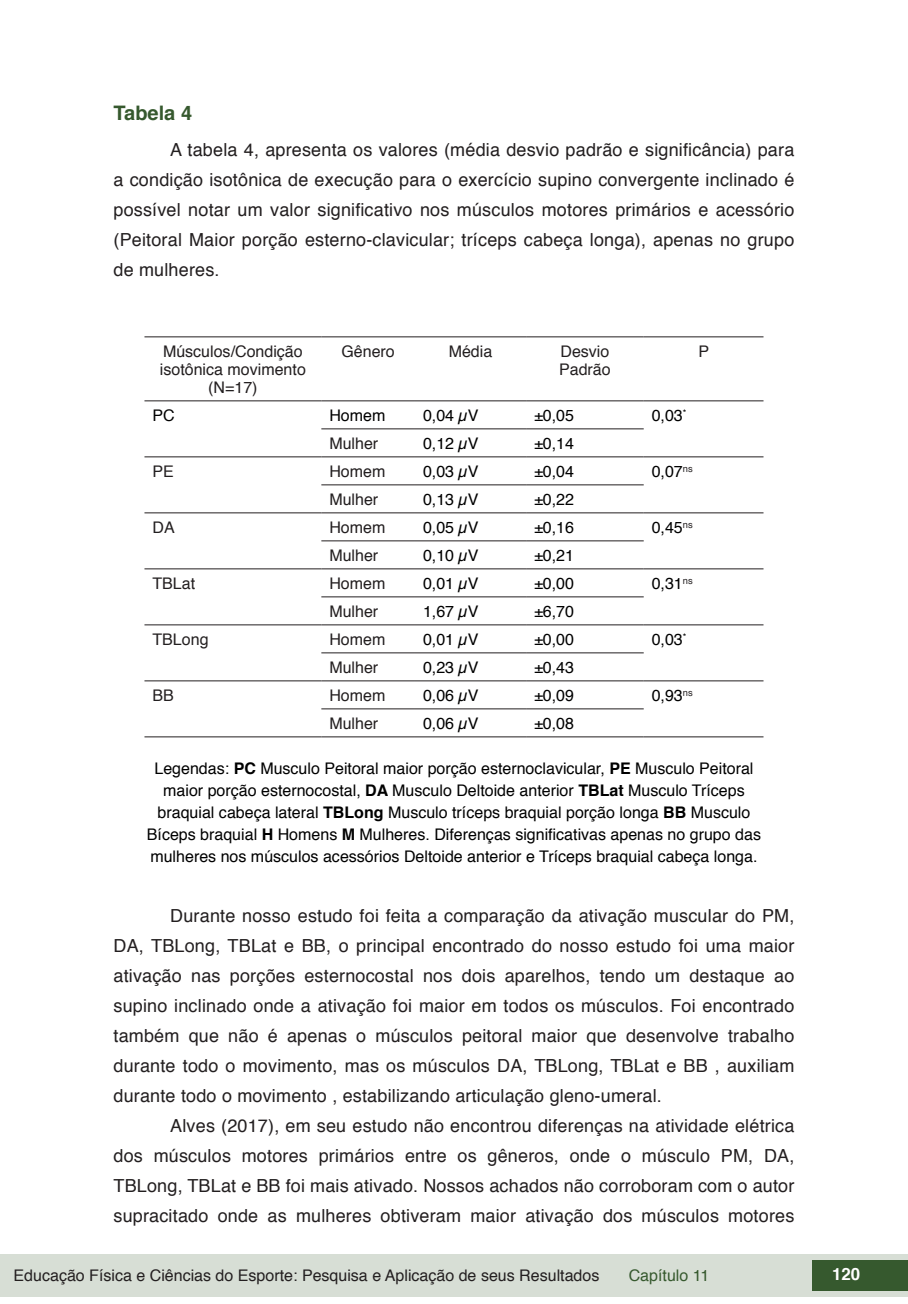
<style>
.page{position:relative;width:908px;height:1304px;background:#fff}
.page>*{position:absolute;margin:0;border:0;box-sizing:border-box;transform-origin:0 0}
.Subtitulo{font:700 20px "Helvetica";color:#36592e}
.txt{font:18px/30px "Helvetica";letter-spacing:.01em;color:#231f20;text-align:justify}
.t1{font:700 16.8px "Helvetica";color:#fff}
.info_tab_graf_imag{font:16px/22px "Helvetica";color:#000;text-align:center}
.tab_txt{font:16px/18px "Helvetica";color:#231f20}
.tab_txt-2{font:16px "Helvetica";color:#000}
.t2{font:16px "Helvetica";color:#36592e}
.s1{font-weight:700}
</style>
<div class="page">
<div style="left:0;top:1254px;width:906px;height:43px;background:#d7ded5"></div>
<div style="left:812px;top:1261px;width:95px;height:30px;background:#36592e"></div>
<hr style="left:144px;top:336px;width:177px;height:1px;background:#231f20">
<hr style="left:321px;top:336px;width:94px;height:1px;background:#231f20">
<hr style="left:415px;top:336px;width:111px;height:1px;background:#231f20">
<hr style="left:526px;top:336px;width:117px;height:1px;background:#231f20">
<hr style="left:643px;top:336px;width:120px;height:1px;background:#231f20">
<hr style="left:144px;top:400px;width:177px;height:1px;background:#231f20">
<hr style="left:321px;top:400px;width:94px;height:1px;background:#231f20">
<hr style="left:415px;top:400px;width:111px;height:1px;background:#231f20">
<hr style="left:526px;top:400px;width:117px;height:1px;background:#231f20">
<hr style="left:643px;top:400px;width:120px;height:1px;background:#231f20">
<hr style="left:321px;top:428px;width:94px;height:1px;background:#231f20">
<hr style="left:415px;top:428px;width:111px;height:1px;background:#231f20">
<hr style="left:526px;top:428px;width:117px;height:1px;background:#231f20">
<hr style="left:144px;top:456px;width:177px;height:1px;background:#231f20">
<hr style="left:321px;top:456px;width:94px;height:1px;background:#231f20">
<hr style="left:415px;top:456px;width:111px;height:1px;background:#231f20">
<hr style="left:526px;top:456px;width:117px;height:1px;background:#231f20">
<hr style="left:643px;top:456px;width:120px;height:1px;background:#231f20">
<hr style="left:321px;top:484px;width:94px;height:1px;background:#231f20">
<hr style="left:415px;top:484px;width:111px;height:1px;background:#231f20">
<hr style="left:526px;top:484px;width:117px;height:1px;background:#231f20">
<hr style="left:144px;top:512px;width:177px;height:1px;background:#231f20">
<hr style="left:321px;top:512px;width:94px;height:1px;background:#231f20">
<hr style="left:415px;top:512px;width:111px;height:1px;background:#231f20">
<hr style="left:526px;top:512px;width:117px;height:1px;background:#231f20">
<hr style="left:643px;top:512px;width:120px;height:1px;background:#231f20">
<hr style="left:321px;top:540px;width:94px;height:1px;background:#231f20">
<hr style="left:415px;top:540px;width:111px;height:1px;background:#231f20">
<hr style="left:526px;top:540px;width:117px;height:1px;background:#231f20">
<hr style="left:144px;top:568px;width:177px;height:1px;background:#231f20">
<hr style="left:321px;top:568px;width:94px;height:1px;background:#231f20">
<hr style="left:415px;top:568px;width:111px;height:1px;background:#231f20">
<hr style="left:526px;top:568px;width:117px;height:1px;background:#231f20">
<hr style="left:643px;top:568px;width:120px;height:1px;background:#231f20">
<hr style="left:321px;top:596px;width:94px;height:1px;background:#231f20">
<hr style="left:415px;top:596px;width:111px;height:1px;background:#231f20">
<hr style="left:526px;top:596px;width:117px;height:1px;background:#231f20">
<hr style="left:144px;top:624px;width:177px;height:1px;background:#231f20">
<hr style="left:321px;top:624px;width:94px;height:1px;background:#231f20">
<hr style="left:415px;top:624px;width:111px;height:1px;background:#231f20">
<hr style="left:526px;top:624px;width:117px;height:1px;background:#231f20">
<hr style="left:643px;top:624px;width:120px;height:1px;background:#231f20">
<hr style="left:321px;top:652px;width:94px;height:1px;background:#231f20">
<hr style="left:415px;top:652px;width:111px;height:1px;background:#231f20">
<hr style="left:526px;top:652px;width:117px;height:1px;background:#231f20">
<hr style="left:144px;top:680px;width:177px;height:1px;background:#231f20">
<hr style="left:144px;top:736px;width:177px;height:1px;background:#231f20">
<hr style="left:321px;top:680px;width:94px;height:1px;background:#231f20">
<hr style="left:415px;top:680px;width:111px;height:1px;background:#231f20">
<hr style="left:526px;top:680px;width:117px;height:1px;background:#231f20">
<hr style="left:643px;top:680px;width:120px;height:1px;background:#231f20">
<hr style="left:643px;top:736px;width:120px;height:1px;background:#231f20">
<hr style="left:321px;top:708px;width:94px;height:1px;background:#231f20">
<hr style="left:415px;top:708px;width:111px;height:1px;background:#231f20">
<hr style="left:526px;top:708px;width:117px;height:1px;background:#231f20">
<hr style="left:321px;top:736px;width:94px;height:1px;background:#231f20">
<hr style="left:415px;top:736px;width:111px;height:1px;background:#231f20">
<hr style="left:526px;top:736px;width:117px;height:1px;background:#231f20">
<p class="Subtitulo" style="left:113px;top:97px;width:80px">Tabela 4</p>
<p class="txt" style="left:113px;top:135px;width:682px;text-indent:57px">A tabela 4, apresenta os valores (média desvio padrão e significância) para a condição isotônica de execução para o exercício supino convergente inclinado é possível notar um valor significativo nos músculos motores primários e acessório (Peitoral Maior porção esterno-clavicular; tríceps cabeça longa), apenas no grupo de mulheres.</p>
<p class="tab_txt" style="left:160px;top:343px;width:147px">Músculos/Condição isotônica movimento</p>
<p class="tab_txt" style="left:208px;top:379px;width:51px">(N=17)</p>
<p class="tab_txt" style="left:341px;top:343px;width:55px">Gênero</p>
<p class="tab_txt" style="left:448px;top:343px;width:45px">Média</p>
<p class="tab_txt" style="left:559px;top:343px;width:53px">Desvio<br>Padrão</p>
<p class="tab_txt" style="left:698px;top:343px;width:12px">P</p>
<p class="tab_txt-2" style="left:152px;top:403px;width:24px">PC</p>
<p class="tab_txt-2" style="left:329px;top:403px;width:57px">Homem</p>
<p class="tab_txt-2" style="left:423px;top:403px;width:57px">0,04 µV</p>
<p class="tab_txt-2" style="left:534px;top:403px;width:41px">±0,05</p>
<p class="tab_txt-2" style="left:651px;top:403px;width:36px">0,03<sup>*</sup></p>
<p class="tab_txt" style="left:329px;top:435px;width:50px">Mulher</p>
<p class="tab_txt-2" style="left:423px;top:431px;width:57px">0,12 µV</p>
<p class="tab_txt-2" style="left:534px;top:431px;width:41px">±0,14</p>
<p class="tab_txt" style="left:152px;top:463px;width:23px">PE</p>
<p class="tab_txt" style="left:329px;top:463px;width:57px">Homem</p>
<p class="tab_txt-2" style="left:423px;top:459px;width:57px">0,03 µV</p>
<p class="tab_txt-2" style="left:534px;top:459px;width:41px">±0,04</p>
<p class="tab_txt-2" style="left:651px;top:459px;width:42px">0,07<sup>ns</sup></p>
<p class="tab_txt" style="left:329px;top:491px;width:50px">Mulher</p>
<p class="tab_txt-2" style="left:423px;top:487px;width:57px">0,13 µV</p>
<p class="tab_txt-2" style="left:534px;top:487px;width:41px">±0,22</p>
<p class="tab_txt" style="left:152px;top:519px;width:24px">DA</p>
<p class="tab_txt" style="left:329px;top:519px;width:57px">Homem</p>
<p class="tab_txt-2" style="left:423px;top:515px;width:57px">0,05 µV</p>
<p class="tab_txt-2" style="left:534px;top:515px;width:41px">±0,16</p>
<p class="tab_txt-2" style="left:651px;top:515px;width:42px">0,45<sup>ns</sup></p>
<p class="tab_txt" style="left:329px;top:547px;width:50px">Mulher</p>
<p class="tab_txt-2" style="left:423px;top:543px;width:57px">0,10 µV</p>
<p class="tab_txt-2" style="left:534px;top:543px;width:41px">±0,21</p>
<p class="tab_txt" style="left:152px;top:575px;width:44px">TBLat</p>
<p class="tab_txt" style="left:329px;top:575px;width:57px">Homem</p>
<p class="tab_txt-2" style="left:423px;top:571px;width:57px">0,01 µV</p>
<p class="tab_txt-2" style="left:534px;top:571px;width:41px">±0,00</p>
<p class="tab_txt-2" style="left:651px;top:571px;width:42px">0,31<sup>ns</sup></p>
<p class="tab_txt" style="left:329px;top:603px;width:50px">Mulher</p>
<p class="tab_txt-2" style="left:423px;top:599px;width:57px">1,67 µV</p>
<p class="tab_txt-2" style="left:534px;top:599px;width:41px">±6,70</p>
<p class="tab_txt" style="left:152px;top:631px;width:58px">TBLong</p>
<p class="tab_txt" style="left:329px;top:631px;width:57px">Homem</p>
<p class="tab_txt-2" style="left:423px;top:627px;width:57px">0,01 µV</p>
<p class="tab_txt-2" style="left:534px;top:627px;width:41px">±0,00</p>
<p class="tab_txt-2" style="left:651px;top:627px;width:36px">0,03<sup>*</sup></p>
<p class="tab_txt" style="left:329px;top:659px;width:50px">Mulher</p>
<p class="tab_txt-2" style="left:423px;top:655px;width:57px">0,23 µV</p>
<p class="tab_txt-2" style="left:534px;top:655px;width:41px">±0,43</p>
<p class="tab_txt" style="left:152px;top:687px;width:23px">BB</p>
<p class="tab_txt" style="left:329px;top:687px;width:57px">Homem</p>
<p class="tab_txt-2" style="left:423px;top:683px;width:57px">0,06 µV</p>
<p class="tab_txt-2" style="left:534px;top:683px;width:41px">±0,09</p>
<p class="tab_txt-2" style="left:651px;top:683px;width:42px">0,93<sup>ns</sup></p>
<p class="tab_txt" style="left:329px;top:715px;width:50px">Mulher</p>
<p class="tab_txt-2" style="left:423px;top:711px;width:57px">0,06 µV</p>
<p class="tab_txt-2" style="left:534px;top:711px;width:41px">±0,08</p>
<p class="info_tab_graf_imag" style="left:147px;top:758px;width:615px">Legendas: <span class="s1">PC</span> Musculo Peitoral maior porção esternoclavicular, <span class="s1">PE</span> Musculo Peitoral maior porção esternocostal, <span class="s1">DA</span> Musculo Deltoide anterior <span class="s1">TBLat</span> Musculo Tríceps braquial cabeça lateral <span class="s1">TBLong</span> Musculo tríceps braquial porção longa <span class="s1">BB</span> Musculo Bíceps braquial <span class="s1">H</span> Homens <span class="s1">M</span> Mulheres. Diferenças significativas apenas no grupo das mulheres nos músculos acessórios Deltoide anterior e Tríceps braquial cabeça longa.</p>
<p class="txt" style="left:113px;top:901px;width:682px;text-indent:57px">Durante nosso estudo foi feita a comparação da ativação muscular do PM, DA, TBLong, TBLat e BB, o principal encontrado do nosso estudo foi uma maior ativação nas porções esternocostal nos dois aparelhos, tendo um destaque ao supino inclinado onde a ativação foi maior em todos os músculos. Foi encontrado também que não é apenas o músculos peitoral maior que desenvolve trabalho durante todo o movimento, mas os músculos DA, TBLong, TBLat e BB , auxiliam durante todo o movimento , estabilizando articulação gleno-umeral.</p>
<p class="txt" style="left:113px;top:1111px;width:682px;text-indent:57px">Alves (2017), em seu estudo não encontrou diferenças na atividade elétrica dos músculos motores primários entre os gêneros, onde o músculo PM, DA, TBLong, TBLat e BB foi mais ativado. Nossos achados não corroboram com o autor supracitado onde as mulheres obtiveram maior ativação dos músculos motores</p>
<p class="tab_txt" style="left:14px;top:1267px;width:587px">Educação Física e Ciências do Esporte: Pesquisa e Aplicação de seus Resultados</p>
<p class="t2" style="left:628px;top:1263px;width:82px">Capítulo 11</p>
<p class="t1" style="left:831px;top:1261px;width:30px">120</p>
</div>
